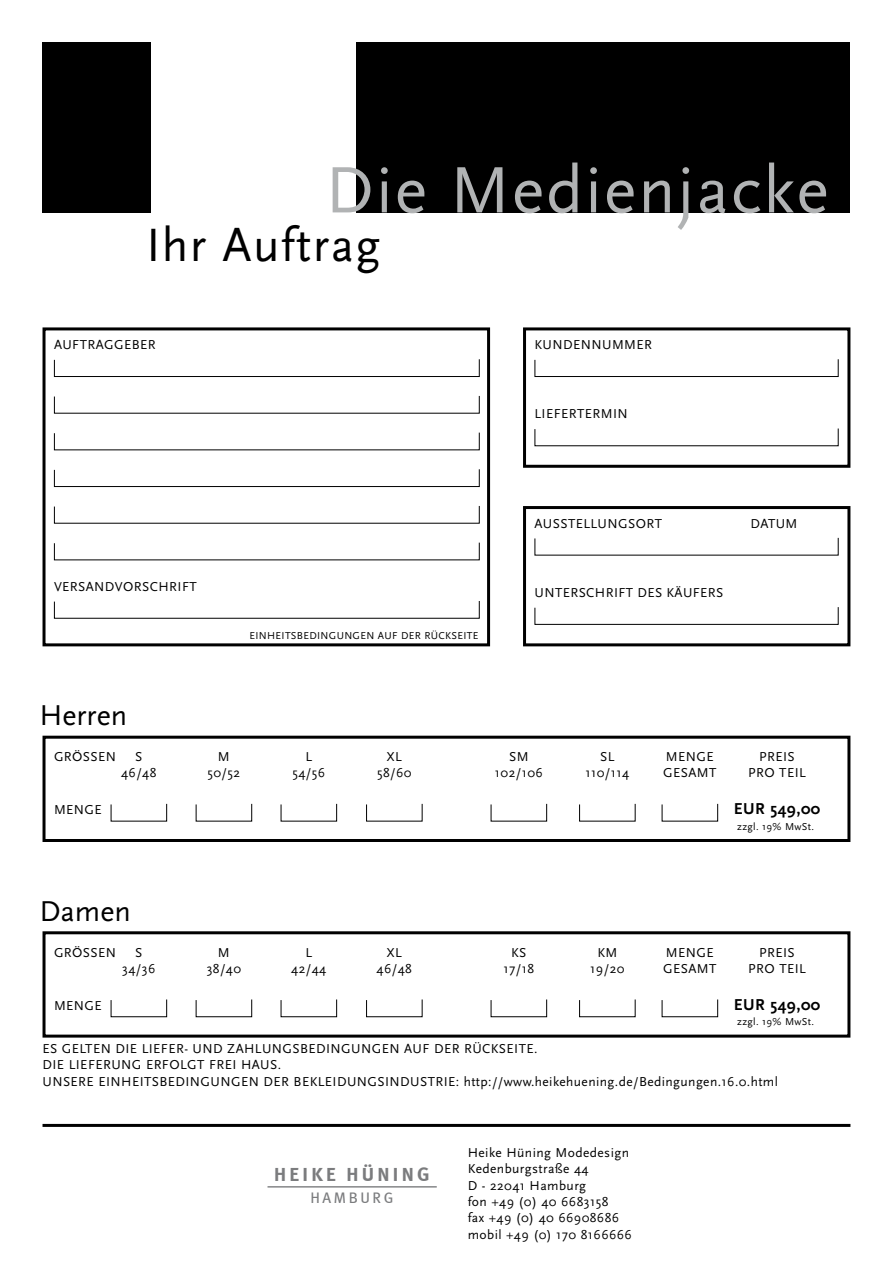
<style>
.page{position:relative;width:893px;height:1263px;background:#fff}
.page>*{position:absolute;margin:0;border:0;box-sizing:border-box;transform-origin:0 0}
.t1{font:68.4px "Scala Sans";letter-spacing:.03em;color:#b1b3b4}
.t2{font:48.75px "Scala Sans";letter-spacing:.03em;color:#000}
.t3{font:30px "Scala Sans";color:#000}
.t4{font:700 19.5px "Meta";letter-spacing:.17em;color:#7b7c7e}
.t5{font:700 16.5px "Scala Sans";letter-spacing:.03em;color:#000}
.t6{font:15.3px "Meta";letter-spacing:.17em;color:#7b7c7e}
.t7{font:13.5px/16.2px "Scala Sans";letter-spacing:.03em;color:#000}
.t8{font:10.5px "Scala Sans";letter-spacing:.03em;color:#000}
</style>
<div class="page">
<svg style="left:54px;top:359px;width:426px;height:18px"></svg>
<svg style="left:54px;top:395px;width:426px;height:19px"></svg>
<svg style="left:54px;top:432px;width:426px;height:19px"></svg>
<svg style="left:54px;top:469px;width:426px;height:18px"></svg>
<svg style="left:54px;top:506px;width:426px;height:18px"></svg>
<svg style="left:54px;top:542px;width:426px;height:19px"></svg>
<svg style="left:54px;top:601px;width:426px;height:18px"></svg>
<div style="left:43px;top:327px;width:447px;height:319px;border:3px solid #000"></div>
<div style="left:43px;top:43px;width:807px;height:170px;background:#000"></div>
<div style="left:151px;top:43px;width:204px;height:170px;background:#fff"></div>
<svg style="left:534px;top:537px;width:305px;height:19px"></svg>
<svg style="left:534px;top:607px;width:305px;height:18px"></svg>
<div style="left:523px;top:506px;width:327px;height:140px;border:3px solid #000"></div>
<svg style="left:534px;top:359px;width:305px;height:18px"></svg>
<svg style="left:534px;top:428px;width:305px;height:18px"></svg>
<div style="left:523px;top:327px;width:327px;height:141px;border:3px solid #000"></div>
<svg style="left:110px;top:803px;width:57px;height:19px"></svg>
<svg style="left:195px;top:803px;width:57px;height:19px"></svg>
<svg style="left:280px;top:803px;width:57px;height:19px"></svg>
<svg style="left:366px;top:803px;width:57px;height:19px"></svg>
<svg style="left:490px;top:803px;width:57px;height:19px"></svg>
<svg style="left:579px;top:803px;width:57px;height:19px"></svg>
<svg style="left:661px;top:803px;width:57px;height:19px"></svg>
<div style="left:43px;top:736px;width:807px;height:106px;border:3px solid #000"></div>
<svg style="left:110px;top:999px;width:57px;height:18px"></svg>
<svg style="left:195px;top:999px;width:57px;height:18px"></svg>
<svg style="left:280px;top:999px;width:57px;height:18px"></svg>
<svg style="left:366px;top:999px;width:57px;height:18px"></svg>
<svg style="left:490px;top:999px;width:57px;height:18px"></svg>
<svg style="left:579px;top:999px;width:57px;height:18px"></svg>
<svg style="left:661px;top:999px;width:57px;height:18px"></svg>
<div style="left:43px;top:931px;width:807px;height:106px;border:3px solid #000"></div>
<hr style="left:267px;top:1186px;width:170px;height:1px;background:#7b7c7e">
<hr style="left:43px;top:1124px;width:807px;height:3px;background:#000">
<h1 class="t1" style="left:325px;top:153px;width:505px">Die Medienjacke</h1>
<h2 class="t2" style="left:146px;top:219px;width:236px">Ihr Auftrag</h2>
<p class="t7" style="left:54px;top:337px;width:103px">AUFTRAGGEBER</p>
<p class="t7" style="left:54px;top:578px;width:144px">VERSANDVORSCHRIFT</p>
<h3 class="t3" style="left:39px;top:699px;width:89px">Herren</h3>
<p class="t8" style="left:249px;top:630px;width:231px">EINHEITSBEDINGUNGEN AUF DER RÜCKSEITE</p>
<p class="t7" style="left:534px;top:337px;width:119px">KUNDENNUMMER</p>
<p class="t7" style="left:534px;top:406px;width:95px">LIEFERTERMIN</p>
<p class="t7" style="left:534px;top:515px;width:129px">AUSSTELLUNGSORT</p>
<p class="t7" style="left:750px;top:515px;width:48px">DATUM</p>
<p class="t7" style="left:534px;top:585px;width:190px">UNTERSCHRIFT DES KÄUFERS</p>
<p class="t7" style="left:54px;top:749px;width:64px">GRÖSSEN</p>
<p class="t7" style="left:135px;top:749px;width:9px">S</p>
<p class="t7" style="left:218px;top:749px;width:13px">M</p>
<p class="t7" style="left:305px;top:749px;width:8px">L</p>
<p class="t7" style="left:387px;top:749px;width:16px">XL</p>
<p class="t7" style="left:509px;top:749px;width:21px">SM</p>
<p class="t7" style="left:600px;top:749px;width:16px">SL</p>
<p class="t7" style="left:666px;top:749px;width:49px">MENGE</p>
<p class="t7" style="left:759px;top:749px;width:37px">PREIS</p>
<p class="t7" style="left:121px;top:765px;width:37px">46/48</p>
<p class="t7" style="left:208px;top:765px;width:34px">50/52</p>
<p class="t7" style="left:292px;top:765px;width:34px">54/56</p>
<p class="t7" style="left:377px;top:765px;width:36px">58/60</p>
<p class="t7" style="left:495px;top:765px;width:49px">102/106</p>
<p class="t7" style="left:585px;top:765px;width:45px">110/114</p>
<p class="t7" style="left:663px;top:765px;width:55px">GESAMT</p>
<p class="t7" style="left:748px;top:765px;width:59px">PRO TEIL</p>
<p class="t7" style="left:54px;top:802px;width:49px">MENGE</p>
<p class="t5" style="left:734px;top:800px;width:88px">EUR 549,00</p>
<p class="t8" style="left:737px;top:820px;width:78px">zzgl. 19% MwSt.</p>
<h3 class="t3" style="left:39px;top:895px;width:93px">Damen</h3>
<p class="t7" style="left:54px;top:944px;width:64px">GRÖSSEN</p>
<p class="t7" style="left:135px;top:944px;width:9px">S</p>
<p class="t7" style="left:218px;top:944px;width:13px">M</p>
<p class="t7" style="left:305px;top:944px;width:8px">L</p>
<p class="t7" style="left:387px;top:944px;width:16px">XL</p>
<p class="t7" style="left:511px;top:944px;width:17px">KS</p>
<p class="t7" style="left:597px;top:944px;width:21px">KM</p>
<p class="t7" style="left:666px;top:944px;width:49px">MENGE</p>
<p class="t7" style="left:759px;top:944px;width:37px">PREIS</p>
<p class="t7" style="left:122px;top:961px;width:35px">34/36</p>
<p class="t7" style="left:207px;top:961px;width:36px">38/40</p>
<p class="t7" style="left:291px;top:961px;width:37px">42/44</p>
<p class="t7" style="left:377px;top:961px;width:37px">46/48</p>
<p class="t7" style="left:503px;top:961px;width:32px">17/18</p>
<p class="t7" style="left:590px;top:961px;width:36px">19/20</p>
<p class="t7" style="left:663px;top:961px;width:55px">GESAMT</p>
<p class="t7" style="left:748px;top:961px;width:59px">PRO TEIL</p>
<p class="t7" style="left:54px;top:997px;width:49px">MENGE</p>
<p class="t5" style="left:734px;top:995px;width:88px">EUR 549,00</p>
<p class="t8" style="left:737px;top:1016px;width:78px">zzgl. 19% MwSt.</p>
<p class="t7" style="left:43px;top:1041px;width:29px">Es gelten</p>
<p class="t7" style="left:115px;top:1041px;width:8px">die</p>
<p class="t7" style="left:142px;top:1041px;width:15px">Liefer</p>
<p class="t7" style="left:184px;top:1041px;width:19px">- und</p>
<p class="t7" style="left:227px;top:1041px;width:19px">Zahlungsbedingungen</p>
<p class="t7" style="left:404px;top:1041px;width:10px">auf</p>
<p class="t7" style="left:434px;top:1041px;width:9px">der</p>
<p class="t7" style="left:464px;top:1041px;width:17px">Rückseite</p>
<p class="t7" style="left:534px;top:1041px;width:5px">.</p>
<p class="t7" style="left:43px;top:1057px;width:43px">Die Lieferung</p>
<p class="t7" style="left:146px;top:1057px;width:10px">erfolgt</p>
<p class="t7" style="left:209px;top:1057px;width:8px">frei</p>
<p class="t7" style="left:241px;top:1057px;width:21px">Haus</p>
<p class="t7" style="left:278px;top:1057px;width:5px">.</p>
<p class="t7" style="left:43px;top:1073px;width:19px">Unsere</p>
<p class="t7" style="left:98px;top:1073px;width:18px">Einheitsbedingungen</p>
<p class="t7" style="left:264px;top:1073px;width:9px">der</p>
<p class="t7" style="left:294px;top:1073px;width:18px">Bekleidungsindustrie</p>
<p class="t7" style="left:456px;top:1073px;width:324px">: http://www.heikehuening.de/Bedingungen.16.0.html</p>
<h3 class="t4" style="left:274px;top:1163px;width:157px">HEIKE HÜNING</h3>
<p class="t6" style="left:310px;top:1189px;width:84px">HAMBURG</p>
<p class="t7" style="left:468px;top:1145px;width:166px">Heike Hüning Modedesign<br>Kedenburgstraße 44<br>D - 22041 Hamburg<br>fon +49 (0) 40 6683158<br>fax +49 (0) 40 66908686 mobil +49 (0) 170 8166666</p>
</div>
